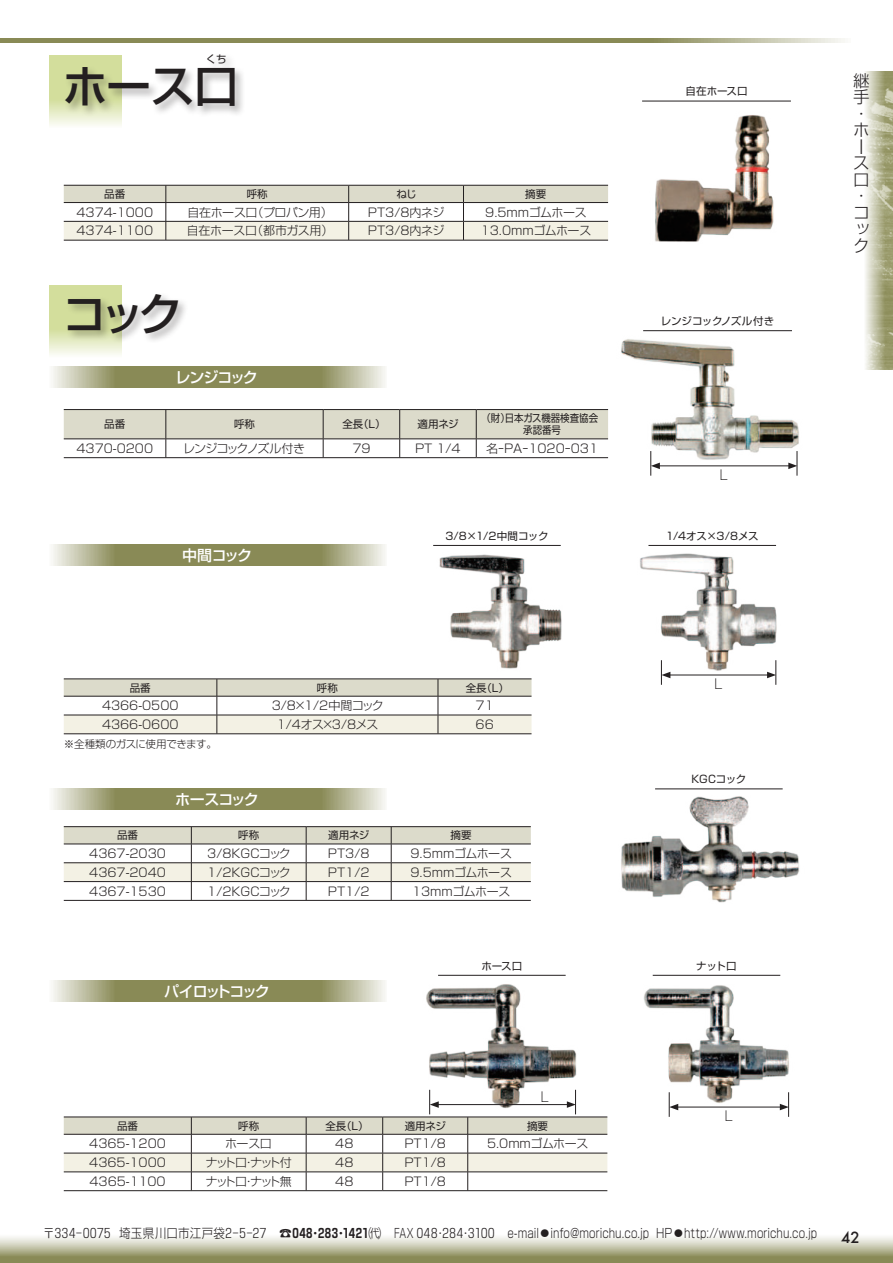
<style>
.page{position:relative;width:893px;height:1263px;background:#fff}
.page>*{position:absolute;margin:0;border:0;box-sizing:border-box;transform-origin:0 0}
.t1{font:500 45px "Shin Go Pro";letter-spacing:-.03em;color:#231f20}
.t2{font:300 16.5px/16.5px "Shin Go Pro";color:#231f20}
.t3{font:500 15px "Shin Go Pro";letter-spacing:-.075em;color:#fff}
.t4{font:500 15px "Shin Go Pro";letter-spacing:-.15em;color:#fff}
.t5{font:500 15px "Futura";color:#231f20}
.t6{font:300 expanded 13.5px "Shin Go Pro";color:#231f20}
.t7{font:300 12.75px "Shin Go Pro";letter-spacing:.015em;color:#231f20}
.t8{font:300 12px "Shin Go Pro";color:#231f20}
.t9{font:300 12px "Shin Go Pro";letter-spacing:-.035em;color:#231f20}
.t10{font:300 12px "Shin Go Pro";letter-spacing:-.02em;color:#231f20}
.t11{font:300 12px "Shin Go Pro";letter-spacing:-.025em;color:#231f20}
.t12{font:300 12px "Shin Go Pro";letter-spacing:-.155em;color:#231f20}
.t13{font:300 12px "Shin Go Pro";letter-spacing:-.085em;color:#231f20}
.t14{font:10.5px "Shin Go Pro";color:#231f20}
.t15{font:10.5px/12px "Shin Go Pro";color:#231f20;text-align:center;scale:.9 1}
.t16{font:300 10.5px "Shin Go Pro";letter-spacing:-.035em;color:#231f20}
.t17{font:10.5px "Shin Go Pro";letter-spacing:-.02em;color:#231f20}
.s1{font-family:"Shin Go Pro De";font-weight:700}
</style>
<div class="page">
<div style="left:0;top:1229px;width:893px;height:34px;background:linear-gradient(to bottom,#fff,#808149)"></div>
<svg style="left:0;top:38px;width:845px;height:5px;background:#959668"></svg>
<img style="left:865px;top:72px;width:28px;height:298px">
<svg style="left:49px;top:55px;width:72px;height:71px"></svg>
<svg style="left:49px;top:285px;width:72px;height:70px;background:#e0e7ba"></svg>
<div style="left:62px;top:51px;width:183px;height:66px;background:#231f20;opacity:.35"></div>
<div style="left:65px;top:291px;width:124px;height:52px;background:#231f20;opacity:.35"></div>
<svg style="left:64px;top:185px;width:544px;height:55px"></svg>
<hr style="left:64px;top:240px;width:544px;height:1px;background:#231f20">
<hr style="left:64px;top:409px;width:259px;height:1px;background:#231f20">
<hr style="left:323px;top:409px;width:77px;height:1px;background:#231f20">
<hr style="left:400px;top:409px;width:76px;height:1px;background:#231f20">
<hr style="left:64px;top:457px;width:412px;height:1px;background:#231f20">
<hr style="left:476px;top:409px;width:132px;height:1px;background:#231f20">
<svg style="left:64px;top:410px;width:544px;height:47px"></svg>
<hr style="left:476px;top:457px;width:132px;height:1px;background:#231f20">
<svg style="left:64px;top:679px;width:467px;height:54px"></svg>
<hr style="left:64px;top:733px;width:467px;height:1px;background:#231f20">
<hr style="left:64px;top:826px;width:242px;height:1px;background:#231f20">
<hr style="left:306px;top:826px;width:225px;height:1px;background:#231f20">
<hr style="left:64px;top:900px;width:467px;height:1px;background:#231f20">
<svg style="left:64px;top:827px;width:467px;height:73px"></svg>
<img style="left:655px;top:115px;width:119px;height:127px">
<hr style="left:642px;top:101px;width:149px;height:1px;background:#231f20">
<hr style="left:643px;top:330px;width:149px;height:1px;background:#231f20">
<hr style="left:438px;top:975px;width:128px;height:1px;background:#231f20">
<hr style="left:433px;top:545px;width:128px;height:1px;background:#231f20">
<hr style="left:648px;top:545px;width:128px;height:1px;background:#231f20">
<hr style="left:653px;top:975px;width:127px;height:1px;background:#231f20">
<hr style="left:655px;top:789px;width:128px;height:1px;background:#231f20">
<img style="left:439px;top:554px;width:123px;height:115px">
<img style="left:640px;top:553px;width:137px;height:123px">
<img style="left:621px;top:796px;width:179px;height:107px">
<img style="left:644px;top:985px;width:146px;height:122px">
<img style="left:426px;top:984px;width:151px;height:106px">
<svg style="left:53px;top:367px;width:332px;height:21px;background:#9d9e73"></svg>
<svg style="left:53px;top:544px;width:332px;height:22px;background:#9d9e73"></svg>
<svg style="left:53px;top:789px;width:332px;height:21px;background:#9d9e73"></svg>
<svg style="left:53px;top:980px;width:332px;height:21px;background:#9d9e73"></svg>
<hr style="left:657px;top:466px;width:134px;height:1px;background:#231f20">
<svg style="left:788px;top:466px;width:10px;height:10px"></svg>
<svg style="left:650px;top:466px;width:10px;height:10px"></svg>
<hr style="left:668px;top:675px;width:101px;height:1px;background:#231f20">
<svg style="left:767px;top:660px;width:10px;height:25px"></svg>
<svg style="left:661px;top:660px;width:9px;height:25px"></svg>
<hr style="left:676px;top:1107px;width:106px;height:1px;background:#231f20">
<svg style="left:780px;top:1092px;width:9px;height:25px"></svg>
<svg style="left:669px;top:1092px;width:9px;height:25px"></svg>
<svg style="left:64px;top:1090px;width:543px;height:101px"></svg>
<img style="left:621px;top:339px;width:178px;height:127px">
<p class="t14" style="left:206px;top:50px;width:22px">くち</p>
<h1 class="t1" style="left:63px;top:49px;width:178px">ホース口</h1>
<p class="t14" style="left:104px;top:185px;width:22px">品番</p>
<p class="t14" style="left:247px;top:185px;width:22px">呼称</p>
<p class="t14" style="left:396px;top:185px;width:22px">ねじ</p>
<p class="t14" style="left:525px;top:185px;width:22px">摘要</p>
<p class="t8" style="left:76px;top:202px;width:78px">4374-1000</p>
<p class="t9" style="left:187px;top:202px;width:147px">自在ホース口（プロパン用）</p>
<p class="t8" style="left:368px;top:202px;width:78px">PT3/8内ネジ</p>
<p class="t9" style="left:485px;top:202px;width:103px">9.5mmゴムホース</p>
<p class="t8" style="left:76px;top:221px;width:78px">4374-1100</p>
<p class="t9" style="left:187px;top:221px;width:148px">自在ホース口（都市ガス用）</p>
<p class="t8" style="left:368px;top:221px;width:78px">PT3/8内ネジ</p>
<p class="t11" style="left:481px;top:221px;width:112px">13.0mmゴムホース</p>
<h1 class="t1" style="left:62px;top:276px;width:122px">コック</h1>
<p class="t3" style="left:175px;top:365px;width:84px">レンジコック</p>
<p class="t14" style="left:104px;top:416px;width:22px">品番</p>
<p class="t14" style="left:234px;top:416px;width:22px">呼称</p>
<p class="t14" style="left:342px;top:416px;width:45px">全長（L）</p>
<p class="t14" style="left:418px;top:416px;width:43px">適用ネジ</p>
<p class="t15" style="left:481px;top:411px;width:131px">（財）日本ガス機器検査協会承認番号</p>
<p class="t8" style="left:76px;top:438px;width:78px">4370-0200</p>
<p class="t13" style="left:183px;top:438px;width:123px">レンジコックノズル付き</p>
<p class="t8" style="left:352px;top:438px;width:20px">79</p>
<p class="t8" style="left:415px;top:438px;width:47px">PT 1/4</p>
<p class="t8" style="left:486px;top:438px;width:113px">名ｰPAｰ1020ｰ031</p>
<p class="t14" style="left:685px;top:83px;width:64px">自在ホース口</p>
<p class="t17" style="left:661px;top:312px;width:115px">レンジコックノズル付き</p>
<p class="t6" style="left:719px;top:464px;width:10px">L</p>
<p class="t3" style="left:182px;top:543px;width:71px">中間コック</p>
<p class="t14" style="left:445px;top:527px;width:105px">3/8×1/2中間コック</p>
<p class="t14" style="left:666px;top:527px;width:94px">1/4オス×3/8メス</p>
<p class="t14" style="left:130px;top:679px;width:22px">品番</p>
<p class="t14" style="left:317px;top:679px;width:22px">呼称</p>
<p class="t14" style="left:466px;top:679px;width:45px">全長（L）</p>
<p class="t8" style="left:102px;top:696px;width:78px">4366-0500</p>
<p class="t8" style="left:272px;top:696px;width:114px">3/8×1/2中間コック</p>
<p class="t8" style="left:476px;top:696px;width:20px">71</p>
<p class="t8" style="left:102px;top:714px;width:78px">4366-0600</p>
<p class="t8" style="left:277px;top:714px;width:103px">1/4オス×3/8メス</p>
<p class="t8" style="left:476px;top:714px;width:20px">66</p>
<p class="t16" style="left:64px;top:735px;width:155px">※全種類のガスに使用できます。</p>
<p class="t3" style="left:175px;top:787px;width:85px">ホースコック</p>
<p class="t14" style="left:117px;top:827px;width:22px">品番</p>
<p class="t14" style="left:238px;top:827px;width:22px">呼称</p>
<p class="t14" style="left:328px;top:827px;width:43px">適用ネジ</p>
<p class="t14" style="left:450px;top:827px;width:22px">摘要</p>
<p class="t8" style="left:89px;top:843px;width:78px">4367-2030</p>
<p class="t10" style="left:207px;top:843px;width:85px">3/8KGCコック</p>
<p class="t8" style="left:328px;top:843px;width:43px">PT3/8</p>
<p class="t9" style="left:410px;top:843px;width:103px">9.5mmゴムホース</p>
<p class="t8" style="left:89px;top:862px;width:78px">4367-2040</p>
<p class="t10" style="left:207px;top:862px;width:85px">1/2KGCコック</p>
<p class="t8" style="left:328px;top:862px;width:43px">PT1/2</p>
<p class="t9" style="left:410px;top:862px;width:103px">9.5mmゴムホース</p>
<p class="t8" style="left:89px;top:881px;width:78px">4367-1530</p>
<p class="t10" style="left:207px;top:881px;width:85px">1/2KGCコック</p>
<p class="t8" style="left:328px;top:881px;width:43px">PT1/2</p>
<p class="t11" style="left:412px;top:881px;width:100px">13mmゴムホース</p>
<p class="t4" style="left:164px;top:978px;width:107px">パイロットコック</p>
<p class="t14" style="left:482px;top:957px;width:42px">ホース口</p>
<p class="t6" style="left:540px;top:1085px;width:10px">L</p>
<p class="t14" style="left:117px;top:1117px;width:22px">品番</p>
<p class="t14" style="left:238px;top:1117px;width:22px">呼称</p>
<p class="t14" style="left:325px;top:1117px;width:45px">全長（L）</p>
<p class="t14" style="left:405px;top:1117px;width:43px">適用ネジ</p>
<p class="t14" style="left:527px;top:1117px;width:22px">摘要</p>
<p class="t8" style="left:89px;top:1134px;width:78px">4365-1200</p>
<p class="t8" style="left:225px;top:1134px;width:48px">ホース口</p>
<p class="t8" style="left:335px;top:1134px;width:20px">48</p>
<p class="t8" style="left:404px;top:1134px;width:43px">PT1/8</p>
<p class="t9" style="left:487px;top:1134px;width:103px">5.0mmゴムホース</p>
<p class="t8" style="left:89px;top:1152px;width:78px">4365-1000</p>
<p class="t12" style="left:206px;top:1152px;width:88px">ナット口・ナット付</p>
<p class="t8" style="left:335px;top:1152px;width:20px">48</p>
<p class="t8" style="left:404px;top:1152px;width:43px">PT1/8</p>
<p class="t8" style="left:89px;top:1171px;width:78px">4365-1１00</p>
<p class="t12" style="left:206px;top:1171px;width:88px">ナット口・ナット無</p>
<p class="t8" style="left:335px;top:1171px;width:20px">48</p>
<p class="t8" style="left:404px;top:1171px;width:43px">PT1/8</p>
<p class="t6" style="left:714px;top:673px;width:10px">L</p>
<p class="t14" style="left:691px;top:770px;width:57px">KGCコック</p>
<p class="t14" style="left:696px;top:957px;width:42px">ナット口</p>
<p class="t6" style="left:724px;top:1105px;width:10px">L</p>
<h2 class="t2" style="left:853px;top:70px;width:26px">継手・ホース口・コック</h2>
<p class="t7" style="left:43px;top:1223px;width:776px">〒３３４-００７５ 埼玉県川口市江戸袋２-５-２７　☎<span class="s1">０４８・２８３・１４２１</span>㈹　FAX ０４８・２８４・３１００　　e-mail◦info@morichu.co.jp HP◦http://www.morichu.co.jp</p>
<p class="t5" style="left:841px;top:1227px;width:20px">42</p>
</div>
